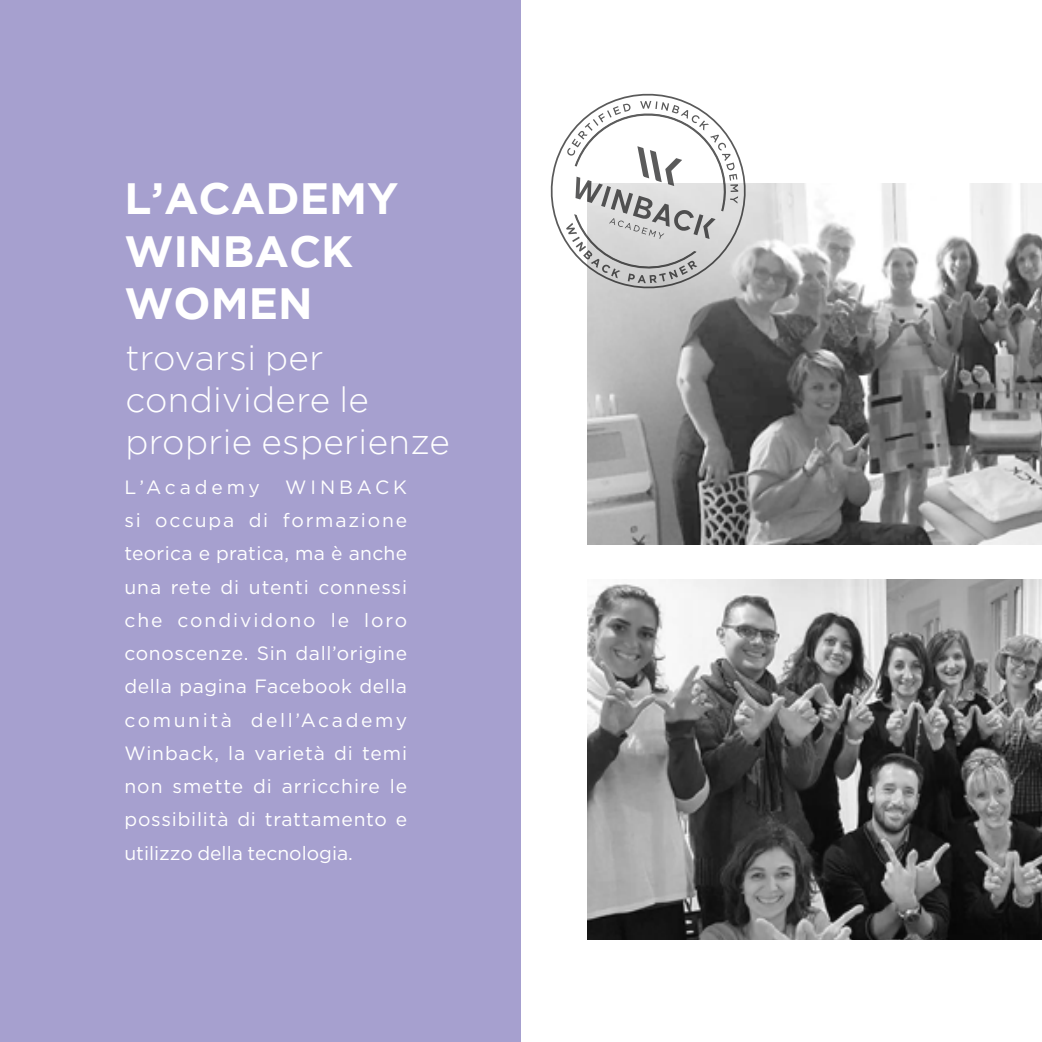
<style>
.page{position:relative;width:1042px;height:1042px;background:#fff}
.page>*{position:absolute;margin:0;border:0;box-sizing:border-box;transform-origin:0 0}
.t1{font:700 43.75px/52.5px "Gotham";color:#fff}
.t2{font:300 35px/42px "Gotham";letter-spacing:.01em;color:#fff}
.t3{font:19.25px/33.2px "Gotham";letter-spacing:.035em;color:#fff;text-align:justify}
.t4{font:19.25px "Gotham";letter-spacing:.2em;color:#fff}
</style>
<div class="page">
<div style="left:0;top:0;width:521px;height:1042px;background:#a6a0cf"></div>
<img style="left:587px;top:183px;width:455px;height:361px">
<img style="left:587px;top:579px;width:455px;height:361px">
<svg style="left:550px;top:93px;width:206px;height:206px"></svg>
<svg style="left:566px;top:101px;width:172px;height:182px"></svg>
<h1 class="t1" style="left:124px;top:171px;width:275px">L’ACADEMY<br>WINBACK<br>WOMEN</h1>
<h2 class="t2" style="left:125px;top:336px;width:326px">trovarsi per condividere le proprie esperienze</h2>
<p class="t4" style="left:124px;top:475px;width:137px">L’Academy</p>
<p class="t3" style="left:124px;top:470px;width:284px;text-indent:161px">WINBACK si occupa di formazione teorica e pratica, ma è anche una rete di utenti connessi che condividono le loro conoscenze. Sin dall’origine della pagina Facebook della comunità dell’Academy Winback, la varietà di temi non smette di arricchire le possibilità di trattamento e utilizzo della tecnologia.</p>
</div>
